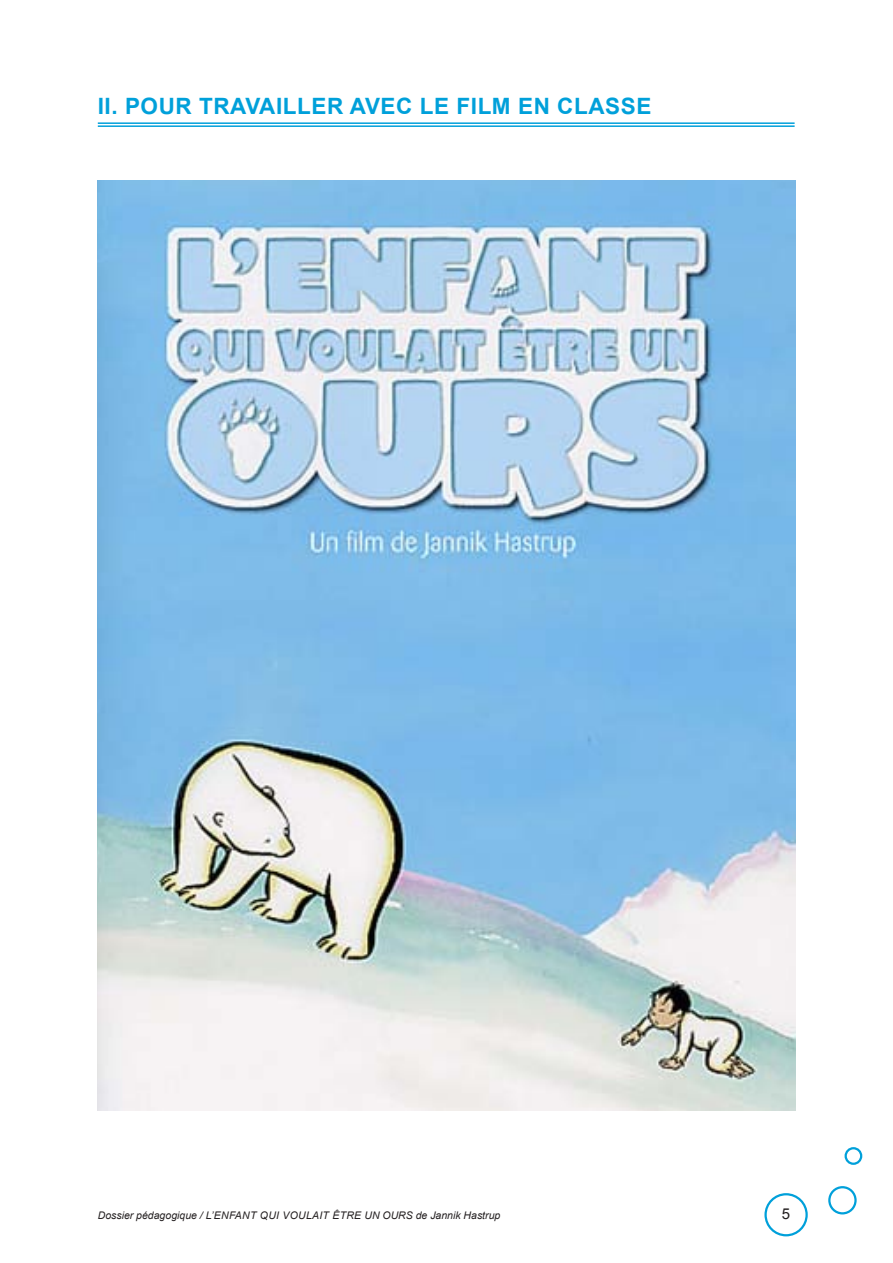
<style>
.page{position:relative;width:893px;height:1263px;background:#fff}
.page>*{position:absolute;margin:0;border:0;box-sizing:border-box;transform-origin:0 0}
.t1{font:700 22.5px "Arial";letter-spacing:.025em;color:#00a0da}
.t2{font:15px "Arial";color:#231f20}
.t3{font:italic 10.5px "Arial";color:#231f20}
</style>
<div class="page">
<div style="left:764px;top:1193px;width:44px;height:43px;border:2px solid #00a0da;border-radius:50%"></div>
<div style="left:828px;top:1186px;width:29px;height:28px;border:2px solid #00a0da;border-radius:50%"></div>
<svg style="left:846px;top:1148px;width:15px;height:16px"></svg>
<div style="left:844px;top:1147px;width:18px;height:18px;border:2px solid #00a0da;border-radius:50%"></div>
<hr style="left:98px;top:122px;width:697px;height:2px;background:#00a0da">
<hr style="left:98px;top:125px;width:697px;height:2px;background:#00a0da">
<img style="left:98px;top:181px;width:697px;height:929px">
<h1 class="t1" style="left:98px;top:91px;width:61px">II. POUR</h1>
<h1 class="t1" style="left:199px;top:91px;width:15px">TRAVAI</h1>
<h1 class="t1" style="left:283px;top:91px;width:83px">LLER AVE</h1>
<h1 class="t1" style="left:396px;top:91px;width:209px">C LE FILM EN CLASSE</h1>
<p class="t3" style="left:98px;top:1208px;width:404px">Dossier pédagogique / l’ENFANT QUI VOULAIT ÊTRE UN OURS de Jannik Hastrup</p>
<h2 class="t2" style="left:782px;top:1203px;width:10px">5</h2>
</div>
